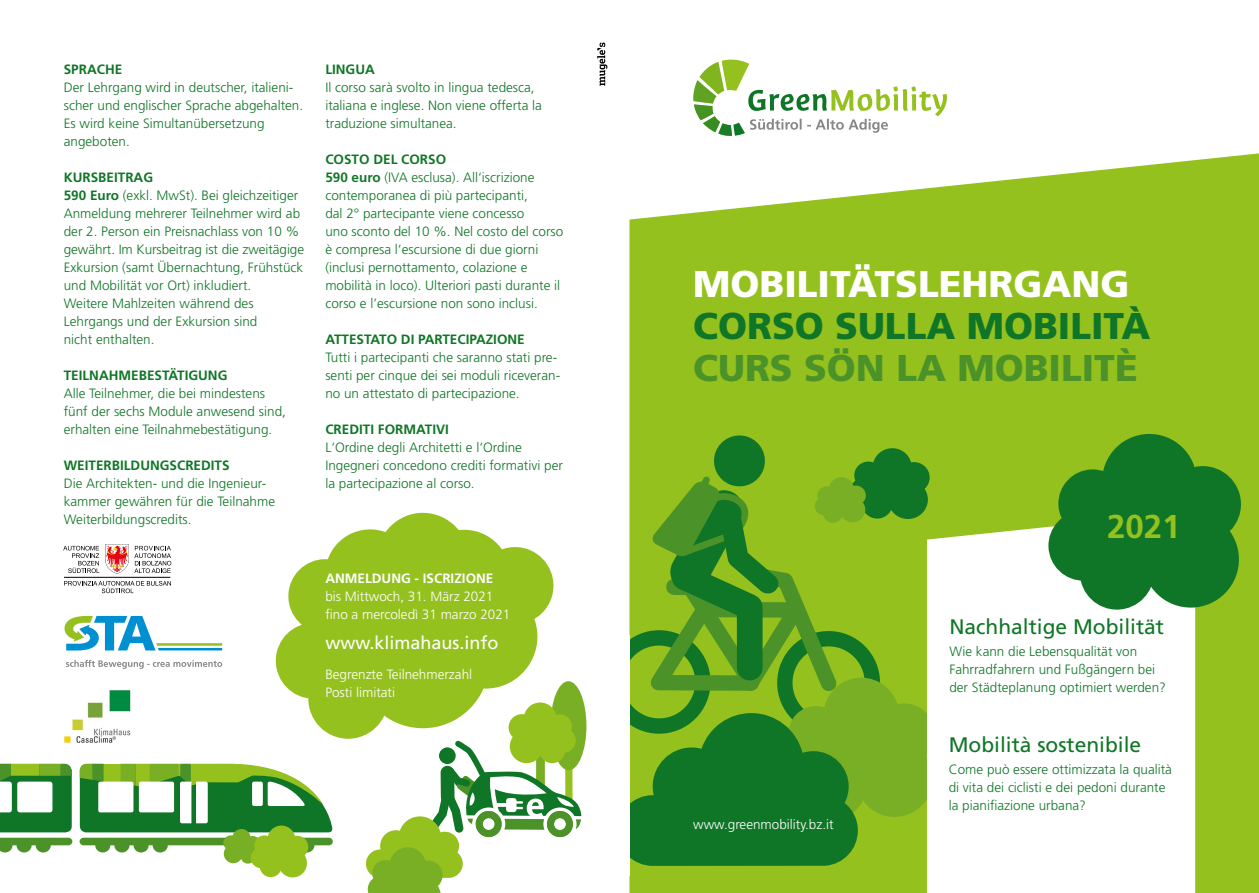
<style>
.page{position:relative;width:1259px;height:893px;background:#fff}
.page>*{position:absolute;margin:0;border:0;box-sizing:border-box;transform-origin:0 0}
.t1{font:900 37.2px "Frutiger LT Std";color:#fff}
.t2{font:900 37.2px "Frutiger LT Std";color:#107627}
.t3{font:900 37.2px "Frutiger LT Std";color:#4b9329}
.t4{font:700 33px "Frutiger LT Std";color:#95c11f}
.t5{font:21px "Frutiger";color:#107627}
.t6{font:18px "Frutiger LT Std";color:#fff}
.t7{font:300 13.5px/18px "Frutiger LT Std";color:#107627}
.t8{font:300 13.5px/18px "Frutiger LT Std";color:#fff}
.t9{font:700 13.5px "Frutiger LT Std";color:#107627}
.t10{font:700 13.5px "Frutiger LT Std";color:#fff}
.s1{font-weight:700}
</style>
<div class="page">
<svg style="left:629px;top:153px;width:630px;height:740px;background:#9fc735"></svg>
<div style="left:550px;top:681px;width:36px;height:89px;background:#78af25;border-radius:50%"></div>
<div style="left:551px;top:728px;width:25px;height:25px;background:#95c11f;border-radius:50%"></div>
<div style="left:510px;top:730px;width:33px;height:33px;background:#95c11f;border-radius:50%"></div>
<div style="left:548px;top:714px;width:24px;height:24px;background:#95c11f;border-radius:50%"></div>
<div style="left:508px;top:714px;width:27px;height:27px;background:#95c11f;border-radius:50%"></div>
<div style="left:524px;top:702px;width:32px;height:33px;background:#95c11f;border-radius:50%"></div>
<div style="left:532px;top:728px;width:23px;height:23px;background:#95c11f;border-radius:50%"></div>
<svg style="left:366px;top:740px;width:215px;height:153px"></svg>
<div style="left:383px;top:870px;width:19px;height:19px;background:#78af25;border-radius:50%"></div>
<div style="left:275px;top:623px;width:76px;height:76px;background:#95c11f;border-radius:50%"></div>
<svg style="left:379px;top:676px;width:105px;height:53px"></svg>
<div style="left:288px;top:559px;width:74px;height:74px;background:#95c11f;border-radius:50%"></div>
<div style="left:325px;top:529px;width:90px;height:90px;background:#95c11f;border-radius:50%"></div>
<div style="left:308px;top:658px;width:80px;height:81px;background:#95c11f;border-radius:50%"></div>
<div style="left:345px;top:625px;width:72px;height:71px;background:#95c11f;border-radius:50%"></div>
<div style="left:318px;top:606px;width:54px;height:54px;background:#95c11f;border-radius:50%"></div>
<div style="left:418px;top:529px;width:93px;height:96px;background:#95c11f;border-radius:50%"></div>
<div style="left:433px;top:584px;width:105px;height:105px;background:#95c11f;border-radius:50%"></div>
<div style="left:476px;top:547px;width:78px;height:77px;background:#95c11f;border-radius:50%"></div>
<div style="left:376px;top:512px;width:93px;height:96px;background:#95c11f;border-radius:50%"></div>
<div style="left:362px;top:584px;width:105px;height:105px;background:#95c11f;border-radius:50%"></div>
<div style="left:95px;top:838px;width:15px;height:14px;background:#4b9329;border-radius:50%"></div>
<div style="left:114px;top:838px;width:15px;height:14px;background:#4b9329;border-radius:50%"></div>
<div style="left:134px;top:838px;width:15px;height:14px;background:#4b9329;border-radius:50%"></div>
<div style="left:153px;top:838px;width:15px;height:14px;background:#4b9329;border-radius:50%"></div>
<div style="left:299px;top:838px;width:15px;height:14px;background:#4b9329;border-radius:50%"></div>
<div style="left:80px;top:838px;width:253px;height:7px;background:#4b9329;border-radius:4px"></div>
<svg style="left:80px;top:764px;width:253px;height:68px"></svg>
<div style="left:247px;top:844px;width:14px;height:14px;background:#78af25;border-radius:50%"></div>
<div style="left:224px;top:844px;width:19px;height:19px;background:#78af25;border-radius:50%"></div>
<div style="left:246px;top:836px;width:13px;height:14px;background:#78af25;border-radius:50%"></div>
<div style="left:223px;top:835px;width:15px;height:15px;background:#78af25;border-radius:50%"></div>
<div style="left:232px;top:829px;width:19px;height:19px;background:#78af25;border-radius:50%"></div>
<div style="left:240px;top:849px;width:15px;height:15px;background:#78af25;border-radius:50%"></div>
<div style="left:235px;top:844px;width:14px;height:13px;background:#78af25;border-radius:50%"></div>
<div style="left:251px;top:847px;width:21px;height:21px;background:#95c11f;border-radius:50%"></div>
<div style="left:278px;top:849px;width:29px;height:28px;background:#95c11f;border-radius:50%"></div>
<div style="left:254px;top:835px;width:20px;height:21px;background:#95c11f;border-radius:50%"></div>
<div style="left:285px;top:836px;width:23px;height:22px;background:#95c11f;border-radius:50%"></div>
<div style="left:267px;top:825px;width:28px;height:29px;background:#95c11f;border-radius:50%"></div>
<div style="left:260px;top:855px;width:22px;height:22px;background:#95c11f;border-radius:50%"></div>
<div style="left:270px;top:848px;width:20px;height:20px;background:#95c11f;border-radius:50%"></div>
<div style="left:262px;top:843px;width:15px;height:15px;background:#95c11f;border-radius:50%"></div>
<svg style="left:0;top:764px;width:72px;height:88px"></svg>
<div style="left:17px;top:782px;width:35px;height:30px;background:#fff;border-radius:3px"></div>
<svg style="left:629px;top:432px;width:306px;height:434px;background:#5ea124"></svg>
<svg style="left:597px;top:43px;width:10px;height:43px"></svg>
<svg style="left:693px;top:59px;width:254px;height:77px"></svg>
<svg style="left:927px;top:512px;width:268px;height:381px"></svg>
<svg style="left:1048px;top:433px;width:193px;height:177px;background:#388d32"></svg>
<svg style="left:64px;top:581px;width:107px;height:12px"></svg>
<hr style="left:64px;top:577px;width:106px;height:1px;background:#000">
<svg style="left:63px;top:546px;width:36px;height:27px"></svg>
<svg style="left:105px;top:544px;width:66px;height:30px"></svg>
<svg style="left:64px;top:616px;width:158px;height:34px"></svg>
<svg style="left:66px;top:660px;width:156px;height:9px"></svg>
<img style="left:63px;top:689px;width:68px;height:54px">
<p class="t9" style="left:64px;top:61px;width:60px">SPRACHE</p>
<p class="t7" style="left:64px;top:78px;width:241px">Der Lehrgang wird in deutscher, italieni&shy;scher und englischer Sprache abgehalten.<br>Es wird keine Simultanübersetzung angeboten.</p>
<p class="t7" style="left:64px;top:168px;width:242px"><span class="s1">KURSBEITRAG<br>590 Euro</span> (exkl. MwSt). Bei gleichzeitiger Anmeldung mehrerer Teilnehmer wird ab der 2. Person ein Preisnachlass von 10 % gewährt. Im Kursbeitrag ist die zweitägige Exkursion (samt Übernachtung, Frühstück und Mobilität vor Ort) inkludiert.<br>Weitere Mahlzeiten während des Lehrgangs und der Exkursion sind<br>nicht enthalten.</p>
<p class="t9" style="left:64px;top:367px;width:165px">TEILNAHMEBESTÄTIGUNG</p>
<p class="t7" style="left:64px;top:384px;width:224px">Alle Teilnehmer, die bei mindestens fünf der sechs Module anwesend sind, erhalten eine Teilnahmebestätigung.</p>
<p class="t9" style="left:64px;top:457px;width:167px">WEITERBILDUNGSCREDITS</p>
<p class="t7" style="left:64px;top:474px;width:213px">Die Architekten- und die Ingenieur&shy;kammer gewähren für die Teilnahme<br>Weiterbildungscredits.</p>
<p class="t9" style="left:325px;top:61px;width:51px">LINGUA</p>
<p class="t7" style="left:325px;top:78px;width:218px">Il corso sarà svolto in lingua tedesca, italiana e inglese. Non viene offerta la traduzione simultanea.</p>
<p class="t7" style="left:325px;top:150px;width:239px"><span class="s1">COSTO DEL CORSO<br>590 euro</span> (IVA esclusa). All‘iscrizione contemporanea di più partecipanti,<br>dal 2° partecipante viene concesso<br>uno sconto del 10 %. Nel costo del corso è compresa l‘escursione di due giorni (inclusi pernottamento, colazione e mobilità in loco). Ulteriori pasti durante il corso e l’escursione non sono inclusi.</p>
<p class="t9" style="left:325px;top:331px;width:201px">ATTESTATO DI PARTECIPAZIONE</p>
<p class="t7" style="left:325px;top:348px;width:236px">Tutti i partecipanti che saranno stati pre&shy;senti per cinque dei sei moduli riceveran&shy;no un attestato di partecipazione.</p>
<p class="t9" style="left:325px;top:421px;width:125px">CREDITI FORMATIVI</p>
<p class="t7" style="left:325px;top:438px;width:239px">L‘Ordine degli Architetti e l‘Ordine<br>Ingegneri concedono crediti formativi per la partecipazione al corso.</p>
<p class="t10" style="left:325px;top:570px;width:170px">ANMELDUNG - ISCRIZIONE</p>
<p class="t8" style="left:325px;top:588px;width:187px">bis Mittwoch, 31. März 2021 fino a mercoledì 31 marzo 2021</p>
<h3 class="t6" style="left:325px;top:632px;width:175px">www.klimahaus.info</h3>
<p class="t8" style="left:325px;top:666px;width:148px">Begrenzte Teilnehmerzahl<br>Posti limitati</p>
<h1 class="t1" style="left:693px;top:261px;width:437px">MOBILITÄTSLEHRGANG</h1>
<h1 class="t2" style="left:693px;top:303px;width:459px">CORSO SULLA MOBILITÀ</h1>
<h1 class="t3" style="left:693px;top:345px;width:446px">CURS SÖN LA MOBILITÈ</h1>
<h2 class="t4" style="left:1107px;top:507px;width:75px">2021</h2>
<h3 class="t5" style="left:949px;top:614px;width:216px">Nachhaltige Mobilität</h3>
<p class="t7" style="left:949px;top:642px;width:218px">Wie kann die Lebensqualität von<br>Fahrradfahrern und Fußgängern bei der Städteplanung optimiert werden?</p>
<p class="t8" style="left:693px;top:816px;width:142px">www.greenmobility.bz.it</p>
<h3 class="t5" style="left:948px;top:732px;width:194px">Mobilità sostenibile</h3>
<p class="t7" style="left:948px;top:761px;width:225px">Come può essere ottimizzata la qualità di vita dei ciclisti e dei pedoni durante la pianifiazione urbana?</p>
</div>
